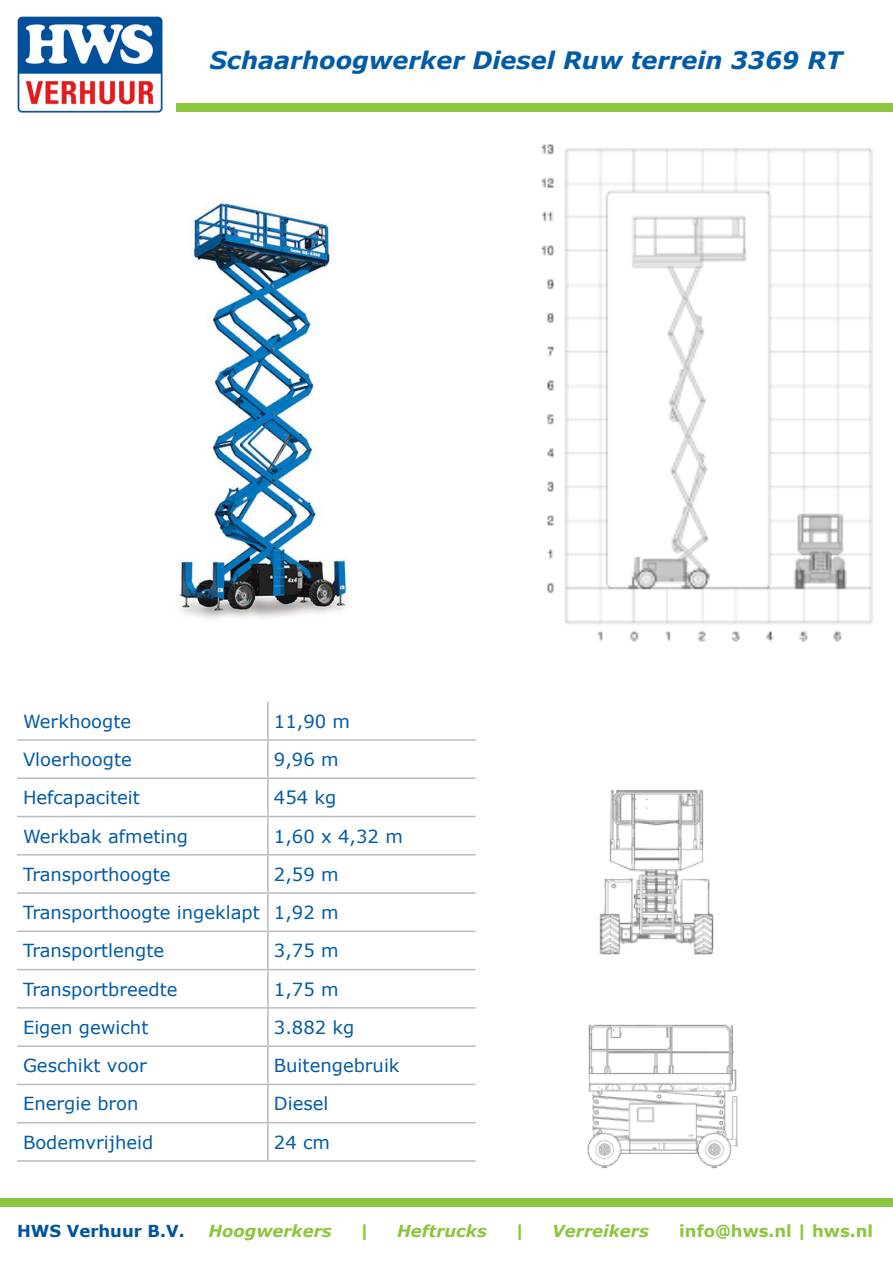
<style>
.page{position:relative;width:893px;height:1263px;background:#fff}
.page>*{position:absolute;margin:0;border:0;box-sizing:border-box;transform-origin:0 0}
.t1{font:italic 700 24px "Verdana";color:#015ba6}
.t2{font:18px "Verdana";color:#015ba6}
.t3{font:italic 700 16.5px "Verdana";color:#8bc63e}
.t4{font:700 16.5px "Verdana";color:#8bc63e}
.t5{font:700 16.5px "Verdana";color:#0153a0}
</style>
<div class="page">
<img style="left:17px;top:16px;width:146px;height:97px">
<div style="left:176px;top:103px;width:717px;height:9px;background:#8bc63e"></div>
<div style="left:0;top:1198px;width:893px;height:8px;background:#8bc63e"></div>
<img style="left:541px;top:144px;width:331px;height:498px">
<hr style="left:267px;top:702px;width:2px;height:37px;background:#b6bcbf">
<hr style="left:17px;top:739px;width:251px;height:2px;background:#b6bcbf">
<hr style="left:268px;top:739px;width:208px;height:2px;background:#b6bcbf">
<hr style="left:267px;top:741px;width:2px;height:36px;background:#b6bcbf">
<hr style="left:17px;top:777px;width:251px;height:2px;background:#b6bcbf">
<hr style="left:268px;top:777px;width:208px;height:2px;background:#b6bcbf">
<hr style="left:267px;top:779px;width:2px;height:37px;background:#b6bcbf">
<hr style="left:17px;top:816px;width:251px;height:1px;background:#b6bcbf">
<hr style="left:268px;top:816px;width:208px;height:1px;background:#b6bcbf">
<hr style="left:267px;top:817px;width:2px;height:37px;background:#b6bcbf">
<hr style="left:17px;top:854px;width:251px;height:1px;background:#b6bcbf">
<hr style="left:268px;top:854px;width:208px;height:1px;background:#b6bcbf">
<hr style="left:267px;top:855px;width:2px;height:37px;background:#b6bcbf">
<hr style="left:17px;top:892px;width:251px;height:2px;background:#b6bcbf">
<hr style="left:268px;top:892px;width:208px;height:2px;background:#b6bcbf">
<hr style="left:267px;top:894px;width:2px;height:36px;background:#b6bcbf">
<hr style="left:17px;top:930px;width:251px;height:2px;background:#b6bcbf">
<hr style="left:268px;top:930px;width:208px;height:2px;background:#b6bcbf">
<hr style="left:267px;top:932px;width:2px;height:37px;background:#b6bcbf">
<hr style="left:17px;top:969px;width:251px;height:1px;background:#b6bcbf">
<hr style="left:268px;top:969px;width:208px;height:1px;background:#b6bcbf">
<hr style="left:267px;top:970px;width:2px;height:37px;background:#b6bcbf">
<hr style="left:17px;top:1007px;width:251px;height:1px;background:#b6bcbf">
<hr style="left:268px;top:1007px;width:208px;height:1px;background:#b6bcbf">
<hr style="left:267px;top:1008px;width:2px;height:37px;background:#b6bcbf">
<hr style="left:17px;top:1045px;width:251px;height:2px;background:#b6bcbf">
<hr style="left:268px;top:1045px;width:208px;height:2px;background:#b6bcbf">
<hr style="left:267px;top:1047px;width:2px;height:37px;background:#b6bcbf">
<hr style="left:17px;top:1084px;width:251px;height:1px;background:#b6bcbf">
<hr style="left:268px;top:1084px;width:208px;height:1px;background:#b6bcbf">
<hr style="left:267px;top:1085px;width:2px;height:37px;background:#b6bcbf">
<hr style="left:17px;top:1122px;width:251px;height:1px;background:#b6bcbf">
<hr style="left:268px;top:1122px;width:208px;height:1px;background:#b6bcbf">
<hr style="left:267px;top:1123px;width:2px;height:37px;background:#b6bcbf">
<hr style="left:17px;top:1160px;width:251px;height:2px;background:#b6bcbf">
<hr style="left:268px;top:1160px;width:208px;height:2px;background:#b6bcbf">
<img style="left:599px;top:790px;width:115px;height:165px">
<img style="left:587px;top:1024px;width:151px;height:145px">
<img style="left:179px;top:201px;width:171px;height:418px">
<p class="t1" style="left:210px;top:43px;width:634px">Schaarhoogwerker Diesel Ruw terrein 3369 RT</p>
<p class="t2" style="left:23px;top:709px;width:110px">Werkhoogte</p>
<p class="t2" style="left:274px;top:709px;width:78px">11,90 m</p>
<p class="t2" style="left:23px;top:747px;width:110px">Vloerhoogte</p>
<p class="t2" style="left:274px;top:747px;width:66px">9,96 m</p>
<p class="t2" style="left:23px;top:785px;width:118px">Hefcapaciteit</p>
<p class="t2" style="left:274px;top:785px;width:64px">454 kg</p>
<p class="t2" style="left:23px;top:824px;width:167px">Werkbak afmeting</p>
<p class="t2" style="left:274px;top:824px;width:130px">1,60 x 4,32 m</p>
<p class="t2" style="left:23px;top:862px;width:149px">Transporthoogte</p>
<p class="t2" style="left:274px;top:862px;width:66px">2,59 m</p>
<p class="t2" style="left:23px;top:900px;width:238px">Transporthoogte ingeklapt</p>
<p class="t2" style="left:274px;top:900px;width:66px">1,92 m</p>
<p class="t2" style="left:23px;top:938px;width:143px">Transportlengte</p>
<p class="t2" style="left:274px;top:938px;width:66px">3,75 m</p>
<p class="t2" style="left:23px;top:977px;width:156px">Transportbreedte</p>
<p class="t2" style="left:274px;top:977px;width:66px">1,75 m</p>
<p class="t2" style="left:23px;top:1015px;width:127px">Eigen gewicht</p>
<p class="t2" style="left:274px;top:1015px;width:82px">3.882 kg</p>
<p class="t2" style="left:23px;top:1053px;width:125px">Geschikt voor</p>
<p class="t2" style="left:274px;top:1053px;width:127px">Buitengebruik</p>
<p class="t2" style="left:23px;top:1091px;width:117px">Energie bron</p>
<p class="t2" style="left:274px;top:1091px;width:56px">Diesel</p>
<p class="t2" style="left:23px;top:1130px;width:132px">Bodemvrijheid</p>
<p class="t2" style="left:274px;top:1130px;width:58px">24 cm</p>
<p class="t5" style="left:17px;top:1219px;width:169px">HWS Verhuur B.V.</p>
<p class="t3" style="left:208px;top:1219px;width:125px">Hoogwerkers</p>
<p class="t3" style="left:360px;top:1219px;width:10px">|</p>
<p class="t3" style="left:397px;top:1219px;width:91px">Heftrucks</p>
<p class="t3" style="left:515px;top:1219px;width:10px">|</p>
<p class="t3" style="left:552px;top:1219px;width:98px">Verreikers</p>
<p class="t4" style="left:679px;top:1219px;width:195px">info@hws.nl | hws.nl</p>
</div>
